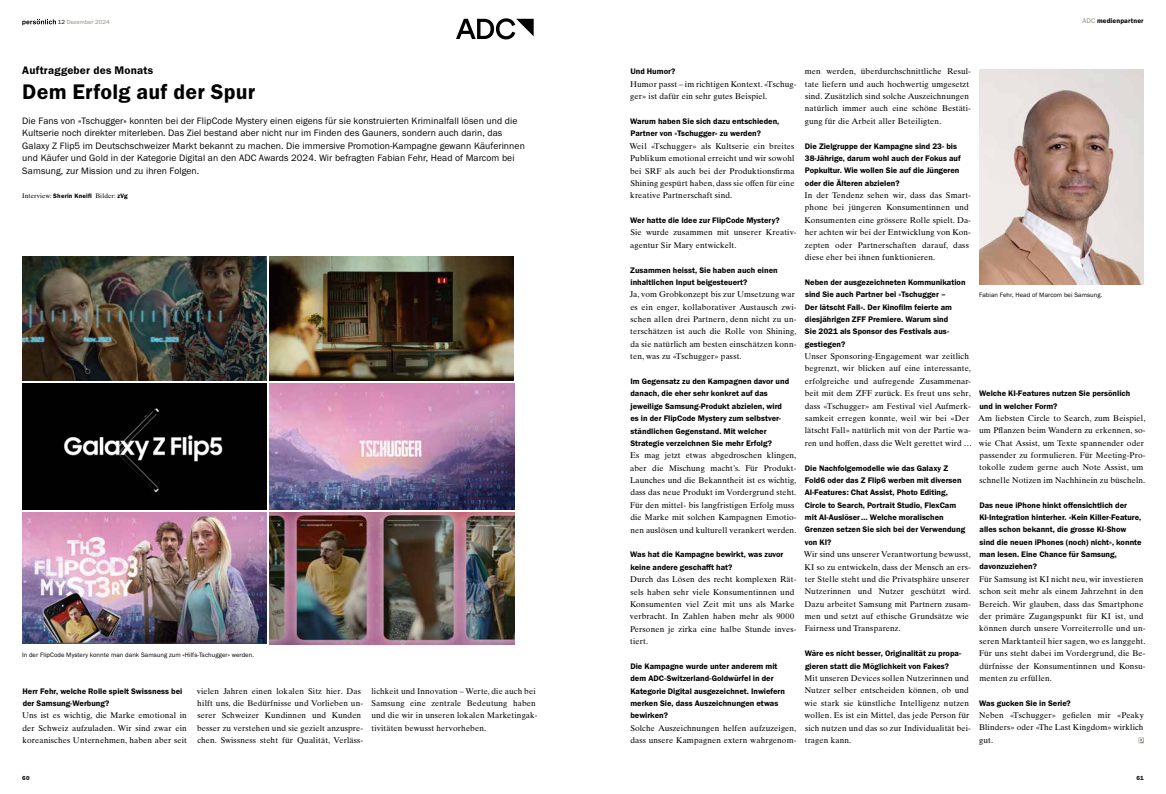
<style>
.page{position:relative;width:1166px;height:794px;background:#fff}
.page>*{position:absolute;margin:0;border:0;box-sizing:border-box;transform-origin:0 0}
.t1{font:21.88px "Franklin Gothic URW Dem";letter-spacing:.01em;color:#000}
.t2{font:11.38px "Franklin Gothic URW Dem";letter-spacing:.015em;color:#000}
.t3{font:9.62px/12.3px "Franklin Gothic URW Boo";letter-spacing:.01em;color:#000}
.t4{font:8.31px/12.3px "Times Ten Pro";letter-spacing:.015em;color:#000}
.t5{font:8.31px/12.3px "Franklin Gothic URW Dem";color:#000}
.t6{font:7px "Franklin Gothic URW Dem";letter-spacing:.015em;color:#000}
.t7{font:6.56px "Franklin Gothic URW Boo";letter-spacing:.01em;color:#000}
.t8{font:6.56px "Times Ten Pro";letter-spacing:.01em;color:#000}
.t9{font:6.12px "Franklin Gothic URW Boo";letter-spacing:.015em;color:#8a8b7c}
.t10{font:6.12px "Franklin Gothic URW Dem";color:#000}
.s1{color:#000}
.s2{font-family:"Franklin Gothic URW Dem"}
.s3{font-family:"Franklin Gothic URW Boo";color:#8a8b7c}
</style>
<div class="page">
<svg style="left:22px;top:19px;width:34px;height:6px"></svg>
<svg style="left:456px;top:18px;width:78px;height:21px"></svg>
<img style="left:979px;top:69px;width:164px;height:216px">
<svg style="left:1138px;top:737px;width:5px;height:6px"></svg>
<img style="left:22px;top:256px;width:244px;height:124px">
<img style="left:22px;top:383px;width:244px;height:126px">
<img style="left:22px;top:512px;width:244px;height:132px">
<img style="left:269px;top:256px;width:244px;height:124px">
<img style="left:269px;top:383px;width:245px;height:126px">
<img style="left:269px;top:512px;width:245px;height:132px">
<p class="t9" style="left:58px;top:19px;width:54px"><span class="s1">12</span> Dezember 2024</p>
<h2 class="t2" style="left:22px;top:64px;width:132px">Auftraggeber des Monats</h2>
<h1 class="t1" style="left:22px;top:78px;width:235px">Dem Erfolg auf der Spur</h1>
<p class="t3" style="left:22px;top:114px;width:504px">Die Fans von «Tschugger» konnten bei der FlipCode Mystery einen eigens für sie konstruierten Kriminalfall lösen und die Kultserie noch direkter miterleben. Das Ziel bestand aber nicht nur im Finden des Gauners, sondern auch darin, das Galaxy Z Flip5 im Deutschschweizer Markt bekannt zu machen. Die immersive Promotion-Kampagne gewann Käuferinnen und Käufer und Gold in der Kategorie Digital an den ADC Awards 2024. Wir befragten Fabian Fehr, Head of Marcom bei Samsung, zur Mission und zu ihren Folgen.</p>
<p class="t8" style="left:22px;top:192px;width:107px">Interview: <span class="s2">Sherin Kneifl</span> Bilder: <span class="s2">zVg</span></p>
<p class="t7" style="left:22px;top:650px;width:233px">In der FlipCode Mystery konnte man dank Samsung zum «Hilfs-Tschugger» werden.</p>
<p class="t5" style="left:23px;top:684px;width:161px">Herr Fehr, welche Rolle spielt Swissness bei der Samsung-Werbung?</p>
<p class="t4" style="left:22px;top:709px;width:166px;text-align:justify">Uns ist es wichtig, die Marke emotional in der Schweiz aufzuladen. Wir sind zwar ein koreanisches Unternehmen, haben aber seit</p>
<p class="t4" style="left:197px;top:684px;width:168px">vielen Jahren einen lokalen Sitz hier. Das hilft uns, die Bedürfnisse und Vorlieben un&shy;serer Schweizer Kundinnen und Kunden besser zu verstehen und sie gezielt anzuspre&shy;chen. Swissness steht für Qualität, Verläss-</p>
<p class="t4" style="left:371px;top:684px;width:168px">lichkeit und Innovation – Werte, die auch bei Samsung eine zentrale Bedeutung haben und die wir in unseren lokalen Marketingak&shy;tivitäten bewusst hervorheben.</p>
<p class="t10" style="left:22px;top:774px;width:9px">60</p>
<p class="t6" style="left:1082px;top:17px;width:63px"><span class="s3">ADC</span> medienpartner</p>
<p class="t4" style="left:805px;top:65px;width:168px">men werden, überdurchschnittliche Resul&shy;tate liefern und auch hochwertig umgesetzt sind. Zusätzlich sind solche Auszeichnungen natürlich immer auch eine schöne Bestäti&shy;gung für die Arbeit aller Beteiligten.</p>
<p class="t5" style="left:805px;top:139px;width:157px">Die Zielgruppe der Kampagne sind 23- bis 38-Jährige, darum wohl auch der Fokus auf Popkultur. Wie wollen Sie auf die Jüngeren oder die Älteren abzielen?</p>
<p class="t4" style="left:804px;top:189px;width:168px">In der Tendenz sehen wir, dass das Smart&shy;phone bei jüngeren Konsumentinnen und Konsumenten eine grössere Rolle spielt. Da&shy;her achten wir bei der Entwicklung von Kon&shy;zepten oder Partnerschaften darauf, dass diese eher bei ihnen funktionieren.</p>
<p class="t5" style="left:805px;top:276px;width:162px">Neben der ausgezeichneten Kommunikation sind Sie auch Partner bei «Tschugger –<br>Der lätscht Fall». Der Kinofilm feierte am diesjährigen ZFF Premiere. Warum sind<br>Sie 2021 als Sponsor des Festivals aus&shy;gestiegen?</p>
<p class="t4" style="left:804px;top:350px;width:169px">Unser Sponsoring-Engagement war zeitlich begrenzt, wir blicken auf eine interessante, erfolgreiche und aufregende Zusammenar&shy;beit mit dem ZFF zurück. Es freut uns sehr, dass «Tschugger» am Festival viel Aufmerk&shy;samkeit erregen konnte, weil wir bei «Der lätscht Fall» natürlich mit von der Partie wa&shy;ren und hoffen, dass die Welt gerettet wird …</p>
<p class="t5" style="left:805px;top:461px;width:162px">Die Nachfolgemodelle wie das Galaxy Z Fold6 oder das Z Flip6 werben mit diversen AI-Features: Chat Assist, Photo Editing, Circle to Search, Portrait Studio, FlexCam mit AI-Auslöser… Welche moralischen Grenzen setzen Sie sich bei der Verwendung von KI?</p>
<p class="t4" style="left:804px;top:548px;width:169px">Wir sind uns unserer Verantwortung bewusst, KI so zu entwickeln, dass der Mensch an ers&shy;ter Stelle steht und die Privatsphäre unserer Nutzerinnen und Nutzer geschützt wird.<br>Dazu arbeitet Samsung mit Partnern zusam&shy;men und setzt auf ethische Grundsätze wie Fairness und Transparenz.</p>
<p class="t5" style="left:805px;top:647px;width:158px">Wäre es nicht besser, Originalität zu propa&shy;gieren statt die Möglichkeit von Fakes?</p>
<p class="t4" style="left:804px;top:672px;width:168px">Mit unseren Devices sollen Nutzerinnen und Nutzer selber entscheiden können, ob und wie stark sie künstliche Intelligenz nutzen wollen. Es ist ein Mittel, das jede Person für sich nutzen und das so zur Individualität bei&shy;tragen kann.</p>
<p class="t5" style="left:630px;top:65px;width:46px">Und Humor?</p>
<p class="t4" style="left:630px;top:78px;width:168px">Humor passt – im richtigen Kontext. «Tschug&shy;ger» ist dafür ein sehr gutes Beispiel.</p>
<p class="t5" style="left:630px;top:115px;width:151px">Warum haben Sie sich dazu entschieden,<br>Partner von «Tschugger» zu werden?</p>
<p class="t4" style="left:629px;top:140px;width:167px;text-align:justify">Weil «Tschugger» als Kultserie ein breites Publikum emotional erreicht und wir sowohl bei SRF als auch bei der Produktionsfirma Shining gespürt haben, dass sie offen für eine kreative Partnerschaft sind.</p>
<p class="t5" style="left:630px;top:214px;width:151px">Wer hatte die Idee zur FlipCode Mystery?</p>
<p class="t4" style="left:630px;top:226px;width:168px">Sie wurde zusammen mit unserer Kreativ&shy;agentur Sir Mary entwickelt.</p>
<p class="t5" style="left:630px;top:263px;width:149px">Zusammen heisst, Sie haben auch einen inhaltlichen Input beigesteuert?</p>
<p class="t4" style="left:630px;top:288px;width:168px">Ja, vom Grobkonzept bis zur Umsetzung war es ein enger, kollaborativer Austausch zwi&shy;schen allen drei Partnern, denn nicht zu un&shy;terschätzen ist auch die Rolle von Shining, da sie natürlich am besten einschätzen konn&shy;ten, was zu «Tschugger» passt.</p>
<p class="t5" style="left:630px;top:375px;width:160px">Im Gegensatz zu den Kampagnen davor und danach, die eher sehr konkret auf das jeweilige Samsung-Produkt abzielen, wird es in der FlipCode Mystery zum selbstver&shy;ständlichen Gegenstand. Mit welcher Strategie verzeichnen Sie mehr Erfolg?</p>
<p class="t4" style="left:630px;top:449px;width:168px">Es mag jetzt etwas abgedroschen klingen, aber die Mischung macht’s. Für Produkt-Launches und die Bekanntheit ist es wichtig, dass das neue Produkt im Vordergrund steht.<br>Für den mittel- bis langfristigen Erfolg muss die Marke mit solchen Kampagnen Emotio&shy;nen auslösen und kulturell verankert werden.</p>
<p class="t5" style="left:630px;top:548px;width:155px">Was hat die Kampagne bewirkt, was zuvor keine andere geschafft hat?</p>
<p class="t4" style="left:630px;top:573px;width:168px">Durch das Lösen des recht komplexen Rät&shy;sels haben sehr viele Konsumentinnen und Konsumenten viel Zeit mit uns als Marke verbracht. In Zahlen haben mehr als 9000<br>Personen je zirka eine halbe Stunde inves&shy;tiert.</p>
<p class="t5" style="left:630px;top:659px;width:156px">Die Kampagne wurde unter anderem mit dem ADC-Switzerland-Goldwürfel in der Kategorie Digital ausgezeichnet. Inwiefern merken Sie, dass Auszeichnungen etwas bewirken?</p>
<p class="t4" style="left:630px;top:721px;width:168px">Solche Auszeichnungen helfen aufzuzeigen, dass unsere Kampagnen extern wahrgenom-</p>
<p class="t7" style="left:979px;top:291px;width:125px">Fabian Fehr, Head of Marcom bei Samsung.</p>
<p class="t5" style="left:979px;top:387px;width:153px">Welche KI-Features nutzen Sie persönlich und in welcher Form?</p>
<p class="t4" style="left:978px;top:412px;width:169px">Am liebsten Circle to Search, zum Beispiel, um Pflanzen beim Wandern zu erkennen, so&shy;wie Chat Assist, um Texte spannender oder passender zu formulieren. Für Meeting-Pro&shy;tokolle zudem gerne auch Note Assist, um schnelle Notizen im Nachhinein zu büscheln.</p>
<p class="t5" style="left:979px;top:498px;width:164px">Das neue iPhone hinkt offensichtlich der KI-Integration hinterher. «Kein Killer-Feature, alles schon bekannt, die grosse KI-Show sind die neuen iPhones (noch) nicht», konnte man lesen. Eine Chance für Samsung, davonzuziehen?</p>
<p class="t4" style="left:979px;top:573px;width:168px">Für Samsung ist KI nicht neu, wir investieren schon seit mehr als einem Jahrzehnt in den Bereich. Wir glauben, dass das Smartphone der primäre Zugangspunkt für KI ist, und können durch unsere Vorreiterrolle und un&shy;seren Marktanteil hier sagen, wo es langgeht.<br>Für uns steht dabei im Vordergrund, die Be&shy;dürfnisse der Konsumentinnen und Konsu&shy;menten zu erfüllen.</p>
<p class="t5" style="left:979px;top:696px;width:93px">Was gucken Sie in Serie?</p>
<p class="t4" style="left:979px;top:709px;width:166px;text-align:justify">Neben «Tschugger» gefielen mir «Peaky Blinders» oder «The Last Kingdom» wirklich gut.</p>
<p class="t10" style="left:1136px;top:774px;width:9px">61</p>
</div>
